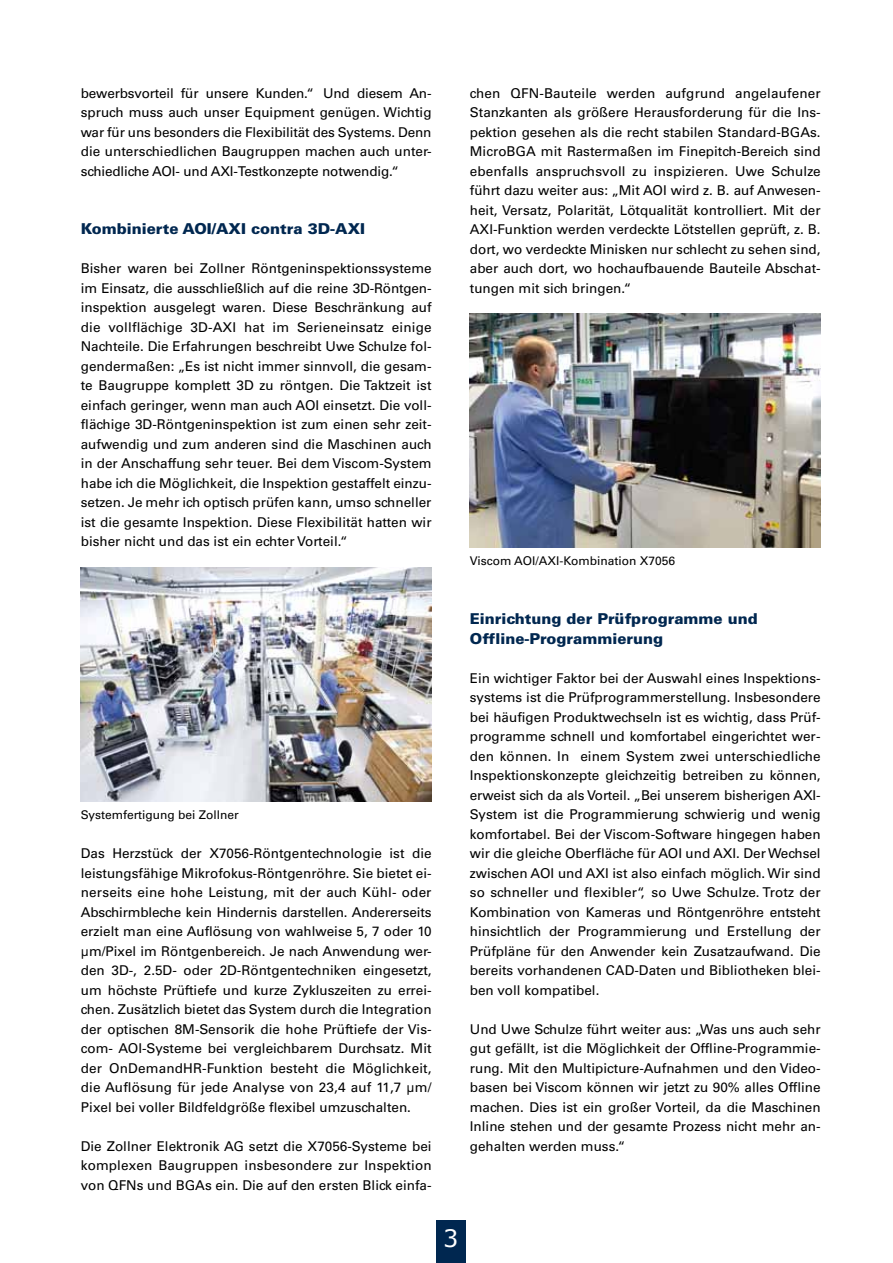
<style>
.page{position:relative;width:893px;height:1263px;background:#fff}
.page>*{position:absolute;margin:0;border:0;box-sizing:border-box;transform-origin:0 0}
.Seitenzahl{font:24px "Verdana";color:#fff}
._05_Subheadline{font:900 15px/19.5px "Univers";color:#002750}
._03_Fließtext{font:13.5px/19.5px "Univers";color:#000;text-align:justify}
._04_Bildunterschrift{font:12px "Univers";color:#000}
</style>
<div class="page">
<div style="left:436px;top:1220px;width:30px;height:43px;background:#002750"></div>
<img style="left:81px;top:568px;width:351px;height:234px">
<img style="left:470px;top:314px;width:351px;height:234px">
<p class="_03_Fließtext" style="left:81px;top:83px;width:352px">bewerbsvorteil für unsere Kunden.“ Und diesem An&shy;spruch muss auch unser Equipment genügen. Wichtig war für uns besonders die Flexibilität des Systems. Denn die unterschiedlichen Baugruppen machen auch unter&shy;schiedliche AOI- und AXI-Testkonzepte notwendig.“</p>
<p class="_05_Subheadline" style="left:81px;top:219px;width:286px">Kombinierte AOI/AXI contra 3D-AXI</p>
<p class="_03_Fließtext" style="left:81px;top:259px;width:352px">Bisher waren bei Zollner Röntgeninspektionssysteme im Einsatz, die ausschließlich auf die reine 3D-Röntgen&shy;inspektion ausgelegt waren. Diese Beschränkung auf die vollflächige 3D-AXI hat im Serieneinsatz einige Nachteile. Die Erfahrungen beschreibt Uwe Schulze fol&shy;gendermaßen: „Es ist nicht immer sinnvoll, die gesam&shy;te Baugruppe komplett 3D zu röntgen. Die Taktzeit ist einfach geringer, wenn man auch AOI einsetzt. Die voll&shy;flächige 3D-Röntgeninspektion ist zum einen sehr zeit&shy;aufwendig und zum anderen sind die Maschinen auch in der Anschaffung sehr teuer. Bei dem Viscom-System habe ich die Möglichkeit, die Inspektion gestaffelt einzu&shy;setzen. Je mehr ich optisch prüfen kann, umso schneller ist die gesamte Inspektion. Diese Flexibilität hatten wir bisher nicht und das ist ein echter Vorteil.“</p>
<p class="_03_Fließtext" style="left:470px;top:83px;width:352px">chen QFN-Bauteile werden aufgrund angelaufener Stanzkanten als größere Herausforderung für die Ins&shy;pektion gesehen als die recht stabilen Standard-BGAs.<br>MicroBGA mit Rastermaßen im Finepitch-Bereich sind ebenfalls anspruchsvoll zu inspizieren. Uwe Schulze führt dazu weiter aus: „Mit AOI wird z. B. auf Anwesen&shy;heit, Versatz, Polarität, Lötqualität kontrolliert. Mit der AXI-Funktion werden verdeckte Lötstellen geprüft, z. B. dort, wo verdeckte Minisken nur schlecht zu sehen sind, aber auch dort, wo hochaufbauende Bauteile Abschat&shy;tungen mit sich bringen.“</p>
<p class="_04_Bildunterschrift" style="left:470px;top:554px;width:207px">Viscom AOI/AXI-Kombination X7056</p>
<p class="_04_Bildunterschrift" style="left:81px;top:808px;width:160px">Systemfertigung bei Zollner</p>
<p class="_03_Fließtext" style="left:81px;top:844px;width:352px">Das Herzstück der X7056-Röntgentechnologie ist die leistungsfähige Mikrofokus-Röntgenröhre. Sie bietet ei&shy;nerseits eine hohe Leistung, mit der auch Kühl- oder Abschirmbleche kein Hindernis darstellen. Andererseits erzielt man eine Auflösung von wahlweise 5, 7 oder 10 μm/Pixel im Röntgenbereich. Je nach Anwendung wer&shy;den 3D-, 2.5D- oder 2D-Röntgentechniken eingesetzt, um höchste Prüftiefe und kurze Zykluszeiten zu errei&shy;chen. Zusätzlich bietet das System durch die Integration der optischen 8M-Sensorik die hohe Prüftiefe der Vis&shy;com- AOI-Systeme bei vergleichbarem Durchsatz. Mit der OnDemandHR-Funktion besteht die Möglichkeit, die Auflösung für jede Analyse von 23,4 auf 11,7 μm/ Pixel bei voller Bildfeldgröße flexibel umzuschalten.</p>
<p class="_03_Fließtext" style="left:81px;top:1136px;width:352px">Die Zollner Elektronik AG setzt die X7056-Systeme bei komplexen Baugruppen insbesondere zur Inspektion von QFNs und BGAs ein. Die auf den ersten Blick einfa-</p>
<p class="_05_Subheadline" style="left:470px;top:609px;width:289px">Einrichtung der Prüfprogramme und<br>Offline-Programmierung</p>
<p class="_03_Fließtext" style="left:470px;top:668px;width:352px">Ein wichtiger Faktor bei der Auswahl eines Inspektions&shy;systems ist die Prüfprogrammerstellung. Insbesondere bei häufigen Produktwechseln ist es wichtig, dass Prüf&shy;programme schnell und komfortabel eingerichtet wer&shy;den können. In einem System zwei unterschiedliche Inspektionskonzepte gleichzeitig betreiben zu können, erweist sich da als Vorteil. „Bei unserem bisherigen AXI-System ist die Programmierung schwierig und wenig komfortabel. Bei der Viscom-Software hingegen haben wir die gleiche Oberfläche für AOI und AXI. Der Wechsel zwischen AOI und AXI ist also einfach möglich. Wir sind so schneller und flexibler“, so Uwe Schulze. Trotz der Kombination von Kameras und Röntgenröhre entsteht hinsichtlich der Programmierung und Erstellung der Prüfpläne für den Anwender kein Zusatzaufwand. Die bereits vorhandenen CAD-Daten und Bibliotheken blei&shy;ben voll kompatibel.</p>
<p class="_03_Fließtext" style="left:470px;top:1019px;width:352px">Und Uwe Schulze führt weiter aus: „Was uns auch sehr gut gefällt, ist die Möglichkeit der Offline-Programmie&shy;rung. Mit den Multipicture-Aufnahmen und den Video&shy;basen bei Viscom können wir jetzt zu 90% alles Offline machen. Dies ist ein großer Vorteil, da die Maschinen Inline stehen und der gesamte Prozess nicht mehr an&shy;gehalten werden muss.“</p>
<p class="Seitenzahl" style="left:443px;top:1222px;width:17px">3</p>
</div>
